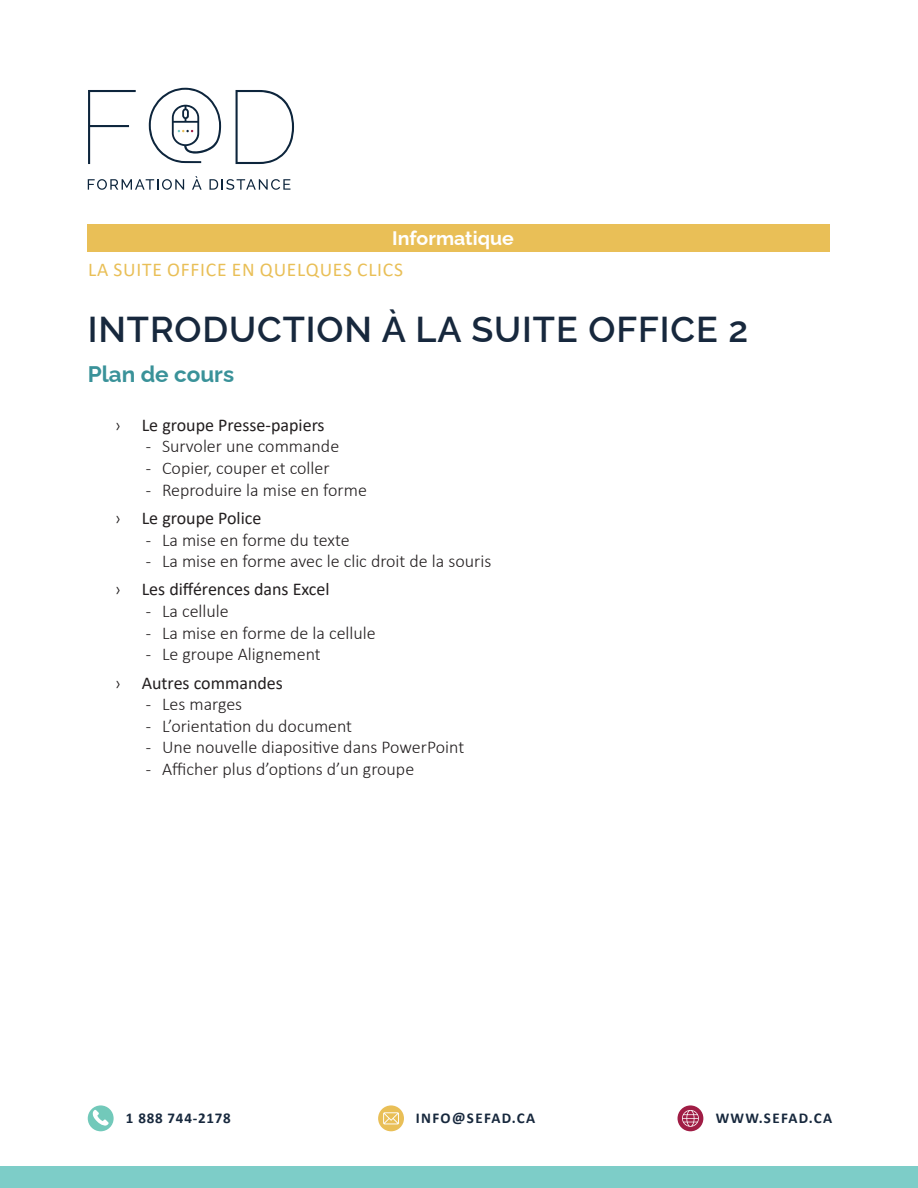
<style>
.page{position:relative;width:918px;height:1188px;background:#fff}
.page>*{position:absolute;margin:0;border:0;box-sizing:border-box;transform-origin:0 0}
.Titre_du_cours{font:600 36px "Raleway";letter-spacing:.025em;color:#17283d}
.PLan_de_cours{font:700 22.5px "Raleway";color:#3a9299}
.PLan_de_cours-2{font:19.5px "Calibri";letter-spacing:.04em;color:#e9bf57}
.t1{font:700 19.5px "Raleway";color:#fff}
.t2{font:300 18px "Calibri";color:#231f20}
.t3{font:18px "Calibri";color:#231f20}
.t4{font:700 15px "Calibri";letter-spacing:.09em;color:#17283d}
.t5{font:700 15px "Calibri";letter-spacing:.05em;color:#17283d}
.s1{font-weight:300}
</style>
<div class="page">
<svg style="left:88px;top:90px;width:48px;height:74px"></svg>
<svg style="left:236px;top:90px;width:58px;height:74px"></svg>
<svg style="left:88px;top:179px;width:96px;height:11px"></svg>
<svg style="left:192px;top:176px;width:10px;height:14px"></svg>
<svg style="left:209px;top:179px;width:81px;height:11px"></svg>
<svg style="left:149px;top:88px;width:72px;height:75px"></svg>
<div style="left:0;top:1166px;width:918px;height:22px;background:#7dcdc8"></div>
<div style="left:88px;top:1105px;width:26px;height:26px;background:#72c9ba;border-radius:50%"></div>
<svg style="left:92px;top:1110px;width:17px;height:16px"></svg>
<div style="left:378px;top:1105px;width:26px;height:26px;background:#e9bf57;border-radius:50%"></div>
<svg style="left:383px;top:1112px;width:16px;height:12px"></svg>
<div style="left:678px;top:1105px;width:25px;height:26px;background:#a01d45;border-radius:50%"></div>
<svg style="left:682px;top:1110px;width:17px;height:17px"></svg>
<div style="left:88px;top:225px;width:742px;height:27px;background:#e9bf57"></div>
<p class="t1" style="left:392px;top:222px;width:123px">Informatique</p>
<p class="PLan_de_cours-2" style="left:88px;top:256px;width:316px">LA SUITE OFFICE EN QUELQUES CLICS</p>
<p class="Titre_du_cours" style="left:88px;top:300px;width:662px">INTRODUCTION À LA SUITE OFFICE 2</p>
<p class="PLan_de_cours" style="left:88px;top:356px;width:148px">Plan de cours</p>
<p class="t3" style="left:115px;top:412px;width:211px"><span class="s1">›</span> Le groupe Presse-papiers</p>
<p class="t2" style="left:148px;top:435px;width:192px">̵ Survoler une commande</p>
<p class="t2" style="left:148px;top:457px;width:183px">̵ Copier, couper et coller</p>
<p class="t2" style="left:148px;top:478px;width:220px">̵ Reproduire la mise en forme</p>
<p class="t3" style="left:115px;top:505px;width:148px"><span class="s1">›</span> Le groupe Police</p>
<p class="t2" style="left:148px;top:528px;width:203px">̵ La mise en forme du texte</p>
<p class="t2" style="left:148px;top:550px;width:344px">̵ La mise en forme avec le clic droit de la souris</p>
<p class="t3" style="left:115px;top:577px;width:216px"><span class="s1">›</span> Les différences dans Excel</p>
<p class="t2" style="left:148px;top:600px;width:82px">̵ La cellule</p>
<p class="t2" style="left:148px;top:622px;width:229px">̵ La mise en forme de la cellule</p>
<p class="t2" style="left:148px;top:643px;width:174px">̵ Le groupe Alignement</p>
<p class="t3" style="left:115px;top:670px;width:170px"><span class="s1">›</span> Autres commandes</p>
<p class="t2" style="left:148px;top:693px;width:95px">̵ Les marges</p>
<p class="t2" style="left:148px;top:715px;width:205px">̵ L’orientation du document</p>
<p class="t2" style="left:148px;top:736px;width:317px">̵ Une nouvelle diapositive dans PowerPoint</p>
<p class="t2" style="left:148px;top:758px;width:267px">̵ Afficher plus d’options d’un groupe</p>
<p class="t5" style="left:126px;top:1108px;width:106px">1 888 744-2178</p>
<p class="t4" style="left:416px;top:1108px;width:121px">INFO@SEFAD.CA</p>
<p class="t4" style="left:716px;top:1108px;width:118px">WWW.SEFAD.CA</p>
</div>
